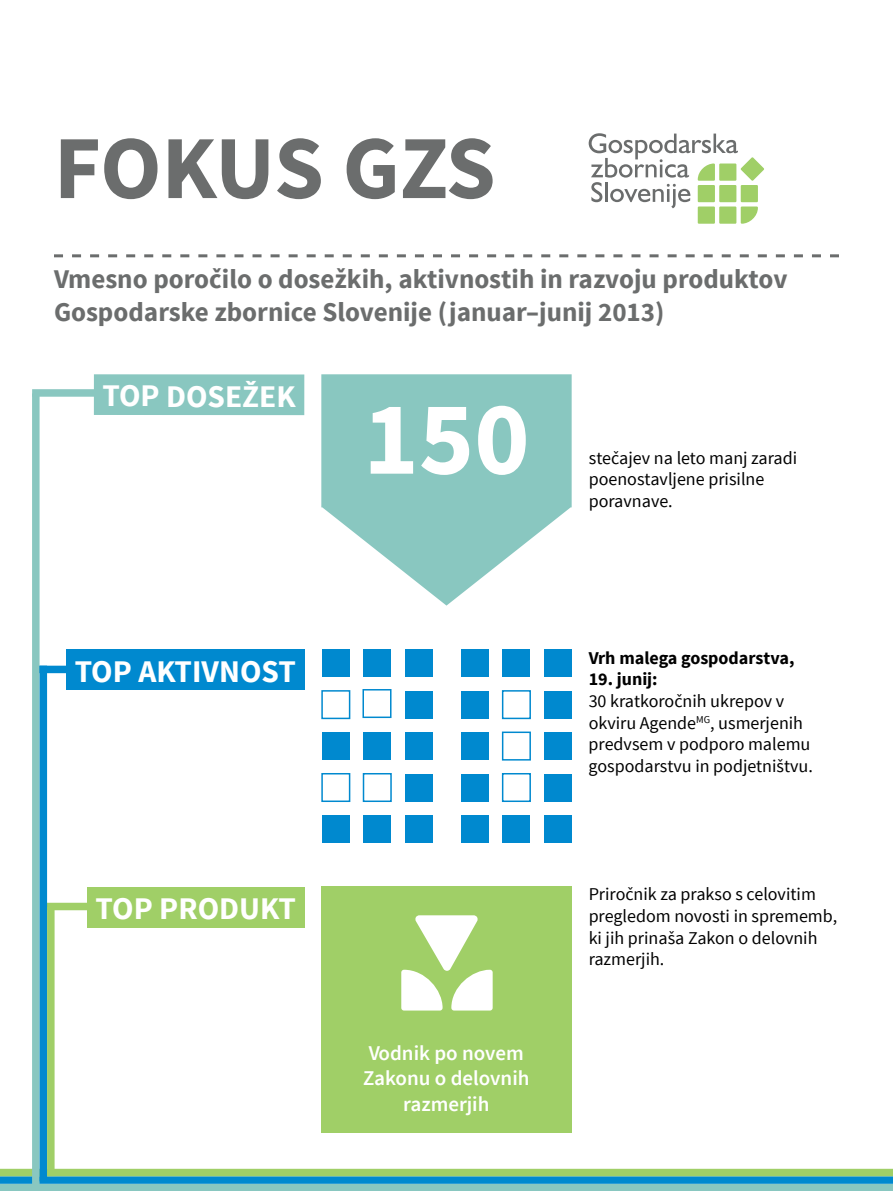
<style>
.page{position:relative;width:893px;height:1191px;background:#fff}
.page>*{position:absolute;margin:0;border:0;box-sizing:border-box;transform-origin:0 0}
.t1{font:700 105px "Source Sans Pro";color:#fff}
.t2{font:700 90px "Source Sans Pro";letter-spacing:-.01em;color:#6b6d6d}
.t3{font:700 31.5px "Source Sans Pro";color:#fff}
.t4{font:700 27px/32.4px "Source Sans Pro";color:#6b6d6d}
.t5{font:600 21px/25.2px "Source Sans Pro";color:#fff;text-align:center}
.t6{font:18px/21.6px "Source Sans Pro";color:#000}
.t7{font:700 18px "Source Sans Pro";color:#000}
</style>
<div class="page">
<div style="left:47px;top:902px;width:78px;height:8px;background:#a0cf67"></div>
<div style="left:38px;top:665px;width:87px;height:8px;background:#0089cf"></div>
<div style="left:32px;top:389px;width:79px;height:8px;background:#89c7c0"></div>
<div style="left:0;top:1183px;width:893px;height:8px;background:#89c7c0"></div>
<div style="left:0;top:1176px;width:893px;height:7px;background:#0089cf"></div>
<div style="left:0;top:1168px;width:893px;height:8px;background:#a0cf67"></div>
<div style="left:32px;top:393px;width:8px;height:798px;background:#89c7c0"></div>
<div style="left:40px;top:665px;width:7px;height:516px;background:#0089cf"></div>
<div style="left:47px;top:907px;width:8px;height:269px;background:#a0cf67"></div>
<svg style="left:589px;top:133px;width:149px;height:75px"></svg>
<div style="left:719px;top:206px;width:17px;height:18px;background:#a0cf67"></div>
<svg style="left:741px;top:206px;width:17px;height:18px"></svg>
<div style="left:698px;top:206px;width:17px;height:18px;background:#a0cf67"></div>
<svg style="left:741px;top:157px;width:23px;height:24px"></svg>
<div style="left:698px;top:185px;width:17px;height:17px;background:#a0cf67"></div>
<div style="left:741px;top:185px;width:17px;height:17px;background:#a0cf67"></div>
<div style="left:719px;top:185px;width:17px;height:17px;background:#a0cf67"></div>
<div style="left:719px;top:163px;width:17px;height:18px;background:#a0cf67"></div>
<svg style="left:698px;top:163px;width:17px;height:18px"></svg>
<div style="left:321px;top:887px;width:250px;height:246px;background:#a0cf67"></div>
<svg style="left:415px;top:915px;width:63px;height:55px"></svg>
<svg style="left:401px;top:969px;width:42px;height:41px;fill:#fff"></svg>
<svg style="left:451px;top:969px;width:42px;height:41px;fill:#fff"></svg>
<div style="left:87px;top:887px;width:217px;height:40px;background:#a0cf67"></div>
<div style="left:363px;top:815px;width:28px;height:27px;background:#0089cf"></div>
<div style="left:363px;top:773px;width:29px;height:29px;border:2px solid #0089cf"></div>
<div style="left:363px;top:732px;width:28px;height:28px;background:#0089cf"></div>
<div style="left:362px;top:689px;width:29px;height:29px;border:2px solid #0089cf"></div>
<div style="left:363px;top:649px;width:28px;height:28px;background:#0089cf"></div>
<div style="left:322px;top:815px;width:28px;height:27px;background:#0089cf"></div>
<div style="left:321px;top:773px;width:29px;height:29px;border:2px solid #0089cf"></div>
<div style="left:322px;top:732px;width:28px;height:28px;background:#0089cf"></div>
<div style="left:321px;top:690px;width:29px;height:29px;border:2px solid #0089cf"></div>
<div style="left:322px;top:649px;width:28px;height:28px;background:#0089cf"></div>
<div style="left:461px;top:815px;width:28px;height:27px;background:#0089cf"></div>
<div style="left:461px;top:773px;width:28px;height:28px;background:#0089cf"></div>
<div style="left:461px;top:732px;width:28px;height:28px;background:#0089cf"></div>
<div style="left:461px;top:691px;width:28px;height:27px;background:#0089cf"></div>
<div style="left:461px;top:649px;width:28px;height:28px;background:#0089cf"></div>
<div style="left:405px;top:815px;width:27px;height:27px;background:#0089cf"></div>
<div style="left:405px;top:773px;width:27px;height:28px;background:#0089cf"></div>
<div style="left:405px;top:732px;width:27px;height:28px;background:#0089cf"></div>
<div style="left:405px;top:691px;width:27px;height:27px;background:#0089cf"></div>
<div style="left:405px;top:649px;width:27px;height:28px;background:#0089cf"></div>
<div style="left:544px;top:815px;width:28px;height:27px;background:#0089cf"></div>
<div style="left:544px;top:773px;width:28px;height:28px;background:#0089cf"></div>
<div style="left:544px;top:732px;width:28px;height:28px;background:#0089cf"></div>
<div style="left:544px;top:691px;width:28px;height:27px;background:#0089cf"></div>
<div style="left:544px;top:649px;width:28px;height:28px;background:#0089cf"></div>
<div style="left:503px;top:815px;width:27px;height:27px;background:#0089cf"></div>
<div style="left:502px;top:773px;width:29px;height:29px;border:2px solid #0089cf"></div>
<div style="left:502px;top:731px;width:29px;height:29px;border:2px solid #0089cf"></div>
<div style="left:502px;top:690px;width:29px;height:29px;border:2px solid #0089cf"></div>
<div style="left:503px;top:649px;width:27px;height:28px;background:#0089cf"></div>
<div style="left:66px;top:649px;width:238px;height:41px;background:#0089cf"></div>
<svg style="left:321px;top:374px;width:251px;height:231px;fill:#89c7c0"></svg>
<div style="left:94px;top:374px;width:210px;height:41px;background:#89c7c0"></div>
<svg style="left:54px;top:254px;width:785px;height:3px"></svg>
<h2 class="t2" style="left:54px;top:110px;width:443px">FOKUS GZS</h2>
<h3 class="t4" style="left:54px;top:264px;width:735px">Vmesno poročilo o dosežkih, aktivnostih in razvoju produktov<br>Gospodarske zbornice Slovenije (januar–junij 2013)</h3>
<h3 class="t3" style="left:102px;top:376px;width:195px">TOP DOSEŽEK</h3>
<h3 class="t3" style="left:75px;top:651px;width:223px">TOP AKTIVNOST</h3>
<h3 class="t3" style="left:96px;top:888px;width:202px">TOP PRODUKT</h3>
<h1 class="t1" style="left:363px;top:371px;width:168px">150</h1>
<p class="t5" style="left:363px;top:1041px;width:168px">Vodnik po novem<br>Zakonu o delovnih razmerjih</p>
<p class="t6" style="left:589px;top:447px;width:210px">stečajev na leto manj zaradi poenostavljene prisilne poravnave.</p>
<p class="t7" style="left:589px;top:646px;width:207px">Vrh malega gospodarstva,</p>
<p class="t7" style="left:589px;top:668px;width:71px">19. junij:</p>
<p class="t6" style="left:589px;top:690px;width:226px">30 kratkoročnih ukrepov v okviru Agende<sup>MG</sup>, usmerjenih predvsem v podporo malemu gospodarstvu in podjetništvu.</p>
<p class="t6" style="left:589px;top:884px;width:250px">Priročnik za prakso s celovitim pregledom novosti in sprememb, ki jih prinaša Zakon o delovnih razmerjih.</p>
</div>
